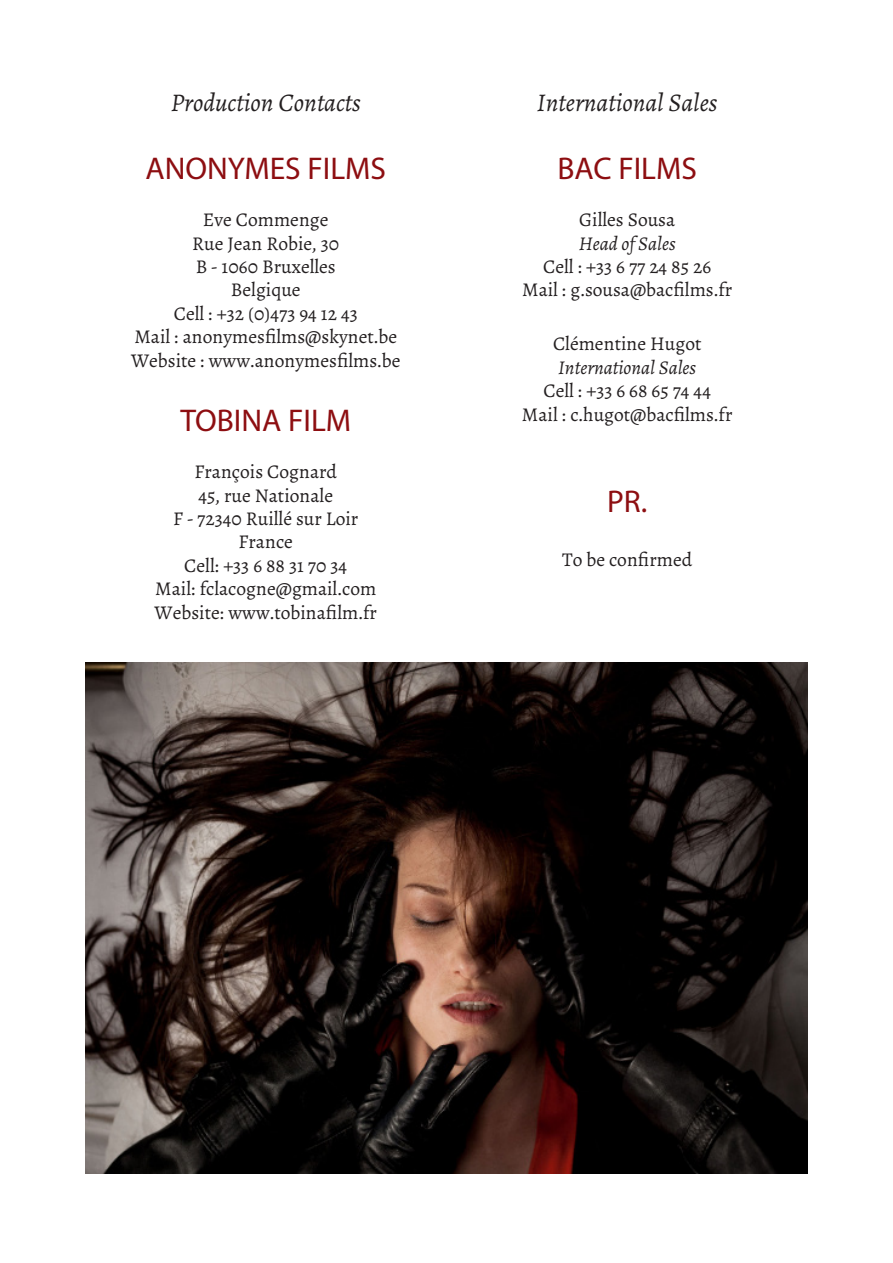
<style>
.page{position:relative;width:893px;height:1263px;background:#fff}
.page>*{position:absolute;margin:0;border:0;box-sizing:border-box;transform-origin:0 0}
.t1{font:31.5px "Myriad Pro";color:#8d0e11}
.t2{font:italic 25.5px "Alegreya";color:#231f20}
.t3{font:19.5px/23.4px "Alegreya";color:#231f20;text-align:center}
.t4{font:italic 19.5px "Alegreya";color:#231f20}
</style>
<div class="page">
<img style="left:85px;top:662px;width:723px;height:512px">
<h2 class="t2" style="left:171px;top:87px;width:191px">Production Contacts</h2>
<h1 class="t1" style="left:145px;top:149px;width:242px">ANONYMES FILMS</h1>
<p class="t3" style="left:131px;top:208px;width:271px">Eve Commenge<br>Rue Jean Robie, 30<br>B - 1060 Bruxelles<br>Belgique<br>Cell : +32 (0)473 94 12 43<br>Mail : anonymesfilms@skynet.be<br>Website : www.anonymesfilms.be</p>
<h1 class="t1" style="left:180px;top:401px;width:172px">TOBINA FILM</h1>
<p class="t3" style="left:155px;top:460px;width:224px">François Cognard<br>45, rue Nationale<br>F - 72340 Ruillé sur Loir<br>France<br>Cell: +33 6 88 31 70 34<br>Mail: fclacogne@gmail.com<br>Website: www.tobinafilm.fr</p>
<h2 class="t2" style="left:537px;top:87px;width:182px">International Sales</h2>
<h1 class="t1" style="left:557px;top:149px;width:141px">BAC FILMS</h1>
<p class="t3" style="left:579px;top:208px;width:98px">Gilles Sousa</p>
<p class="t4" style="left:579px;top:231px;width:98px">Head of Sales</p>
<p class="t3" style="left:522px;top:255px;width:212px">Cell : +33 6 77 24 85 26<br>Mail : g.sousa@bacfilms.fr</p>
<p class="t3" style="left:553px;top:332px;width:150px">Clémentine Hugot</p>
<p class="t4" style="left:558px;top:355px;width:140px">International Sales</p>
<p class="t3" style="left:522px;top:379px;width:212px">Cell : +33 6 68 65 74 44<br>Mail : c.hugot@bacfilms.fr</p>
<h1 class="t1" style="left:607px;top:482px;width:42px">PR.</h1>
<p class="t3" style="left:562px;top:548px;width:132px">To be confirmed</p>
</div>
